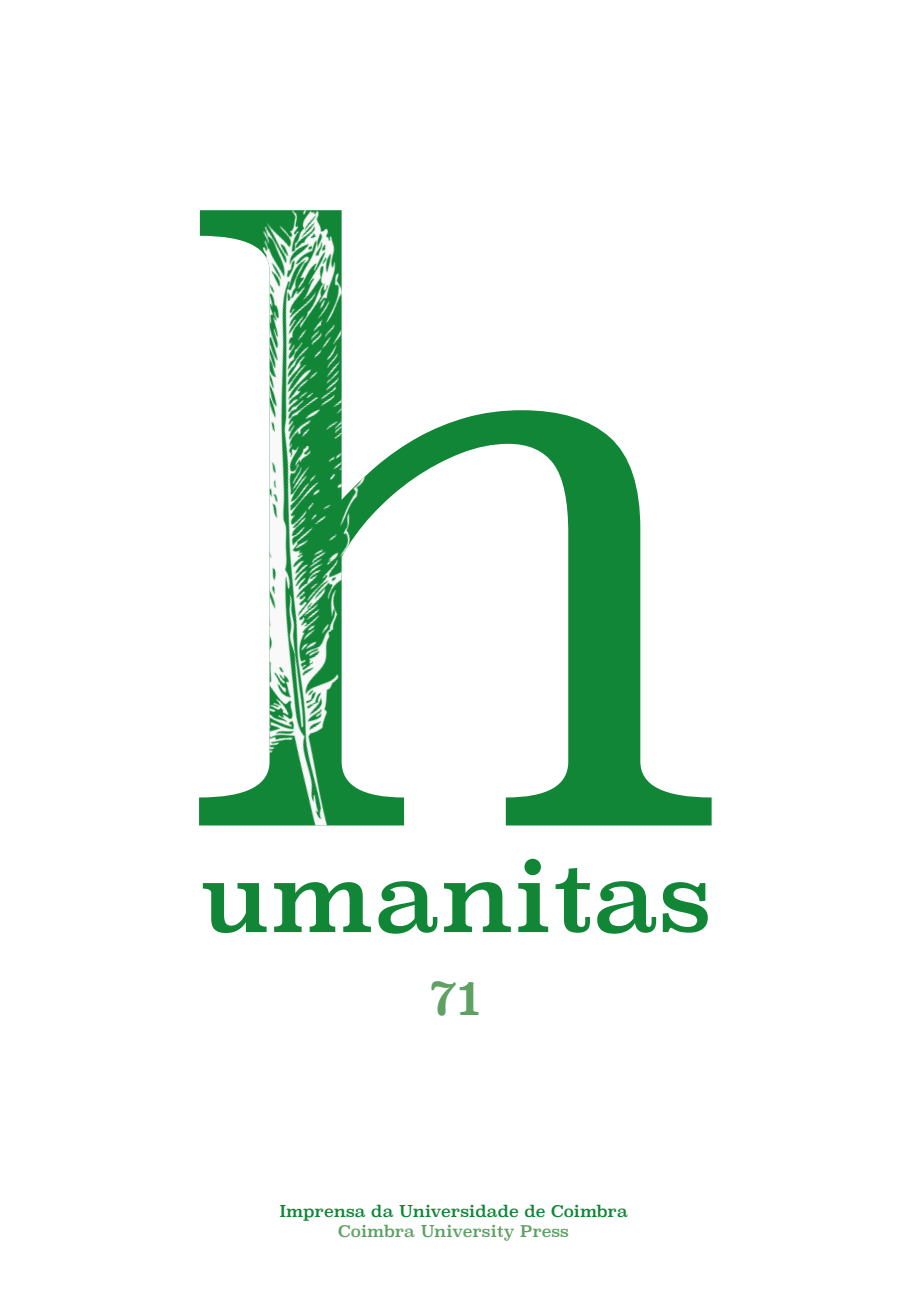
<style>
.page{position:relative;width:908px;height:1304px;background:#fff}
.page>*{position:absolute;margin:0;border:0;box-sizing:border-box;transform-origin:0 0}
.t1{font:96.2px "Superclarendon";color:#118637}
.t2{font:48.2px "Superclarendon";color:#5ea163}
.t3{font:16px/19.2px "Superclarendon";color:#118637;text-align:center}
.s1{color:#5ea163}
</style>
<div class="page">
<svg style="left:199px;top:210px;width:512px;height:615px"></svg>
<img style="left:200px;top:210px;width:363px;height:615px">
<p class="t1" style="left:199px;top:832px;width:514px">umanitas</p>
<p class="t2" style="left:429px;top:965px;width:53px">71</p>
<p class="t3" style="left:279px;top:1203px;width:350px">Imprensa da Universidade de Coimbra<br><span class="s1">Coimbra University Press</span></p>
</div>
